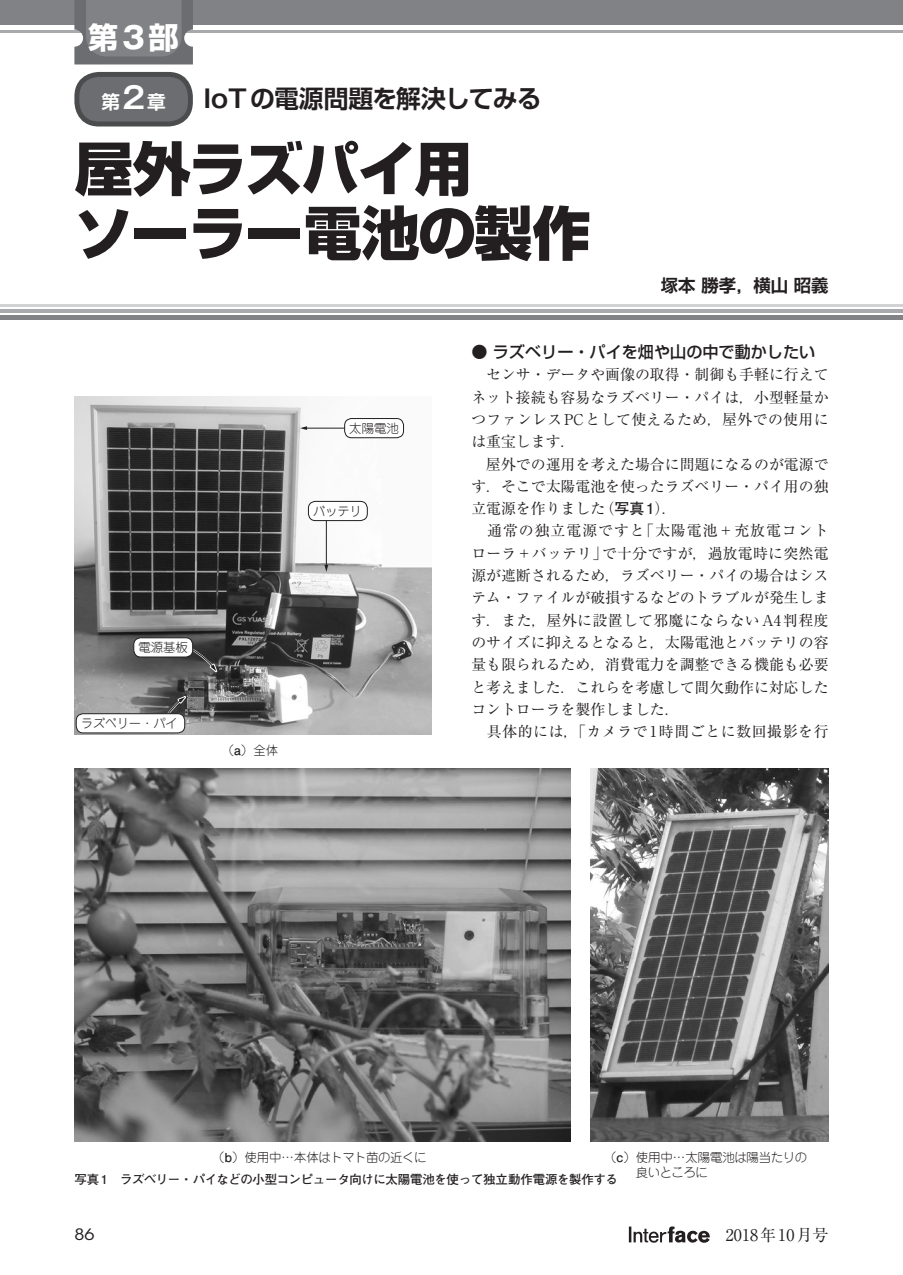
<style>
.page{position:relative;width:903px;height:1275px;background:#fff}
.page>*{position:absolute;margin:0;border:0;box-sizing:border-box;transform-origin:0 0}
.t1{font:800 58.27px/64.6px "Shin Go Pro";letter-spacing:-.035em;color:#231f20}
.t2{font:700 29.93px "Shin Go Pro";color:#fff}
.t3{font:700 24.85px "Shin Go Pro De";letter-spacing:-.035em;color:#231f20}
.t4{font:700 18.55px "Shin Go Pro De";color:#fff}
.t5{font:700 17.32px "Shin Go Pro De";color:#231f20}
.t6{font:500 16.1px "Shin Go Pro";color:#231f20}
.t7{font:16.1px "Ryumin Pro";color:#231f20}
.t8{font:15.58px "ITC Avant Garde Std";color:#231f20;scale:1.11 1}
.t9{font:14.88px/22.4px "Ryumin Pro";color:#231f20}
.t10{font:300 12.42px/14.9px "Jun 101 Pro";letter-spacing:-.035em;color:#231f20}
.t11{font:700 12.42px "Futo Go B101 Pro";letter-spacing:-.035em;color:#231f20}
.s1{font-family:"Gothic MB101 Pro"}
.s2{font-family:"Gothic MB101 Pro De";font-size:29.75px}
.s3{font-family:"Gothic MB101 Pro De"}
.s4{font-family:"Futo Go B101 Pro";font-weight:700}
</style>
<div class="page">
<svg style="left:629px;top:1226px;width:81px;height:17px"></svg>
<hr style="left:0;top:309px;width:903px;height:4px;background:#a8a9ad">
<div style="left:0;top:315px;width:903px;height:5px;background:#808285"></div>
<hr style="left:0;top:304px;width:903px;height:2px;background:#d1d2d4">
<div style="left:0;top:0;width:903px;height:25px;background:#808285"></div>
<hr style="left:0;top:30px;width:903px;height:2px;background:#a8a9ad">
<img style="left:74px;top:397px;width:358px;height:337px">
<hr style="left:304px;top:428px;width:67px;height:1px;background:#231f20">
<svg style="left:300px;top:426px;width:7px;height:4px"></svg>
<div style="left:345px;top:419px;width:58px;height:19px;background:#fff;border-radius:7px"></div>
<div style="left:344px;top:418px;width:60px;height:20px;border:1px solid #231f20;border-radius:7px"></div>
<hr style="left:326px;top:501px;width:1px;height:67px;background:#231f20">
<svg style="left:324px;top:565px;width:4px;height:7px"></svg>
<div style="left:308px;top:501px;width:59px;height:20px;background:#fff;border-radius:7px"></div>
<div style="left:308px;top:501px;width:60px;height:20px;border:1px solid #231f20;border-radius:7px"></div>
<svg style="left:168px;top:637px;width:53px;height:40px"></svg>
<div style="left:134px;top:638px;width:59px;height:19px;background:#fff;border-radius:7px"></div>
<div style="left:133px;top:637px;width:60px;height:20px;border:1px solid #231f20;border-radius:7px"></div>
<svg style="left:156px;top:692px;width:35px;height:41px"></svg>
<div style="left:76px;top:714px;width:109px;height:19px;background:#fff;border-radius:7px"></div>
<div style="left:76px;top:713px;width:109px;height:20px;border:1px solid #231f20;border-radius:7px"></div>
<img style="left:74px;top:769px;width:496px;height:372px">
<img style="left:590px;top:769px;width:238px;height:372px">
<svg style="left:74px;top:0;width:119px;height:64px"></svg>
<div style="left:77px;top:74px;width:113px;height:50px;background:#6c6d70;border-radius:22px"></div>
<div style="left:74px;top:72px;width:119px;height:54px;border:5px solid #4b4c4d;border-radius:22px"></div>
<h2 class="t2" style="left:88px;top:14px;width:92px">第<span class="s1">3</span>部</h2>
<p class="t4" style="left:101px;top:87px;width:66px">第<span class="s2">2</span>章</p>
<h3 class="t3" style="left:203px;top:78px;width:340px"><span class="s3">IoT</span>の電源問題を解決してみる</h3>
<h1 class="t1" style="left:74px;top:130px;width:518px">屋外ラズパイ用<br>ソーラー電池の製作</h1>
<p class="t5" style="left:661px;top:271px;width:169px">塚本 勝孝，横山 昭義</p>
<p class="t10" style="left:349px;top:419px;width:51px">太陽電池</p>
<p class="t10" style="left:313px;top:502px;width:50px">バッテリ</p>
<p class="t10" style="left:138px;top:638px;width:51px">電源基板</p>
<p class="t10" style="left:81px;top:714px;width:98px">ラズベリー・パイ</p>
<p class="t10" style="left:222px;top:741px;width:58px">（<span class="s4">a</span>）全体</p>
<p class="t6" style="left:471px;top:338px;width:345px">● ラズベリー・パイを畑や山の中で動かしたい</p>
<p class="t9" style="left:471px;top:362px;width:359px">　センサ・データや画像の取得・制御も手軽に行えてネット接続も容易なラズベリー・パイは，小型軽量かつファンレスPCとして使えるため，屋外での使用には重宝します．<br>　屋外での運用を考えた場合に問題になるのが電源です．そこで太陽電池を使ったラズベリー・パイ用の独立電源を作りました（<span class="s4">写真1</span>）．<br>　通常の独立電源ですと「太陽電池＋充放電コントローラ＋バッテリ」で十分ですが，過放電時に突然電源が遮断されるため，ラズベリー・パイの場合はシステム・ファイルが破損するなどのトラブルが発生します．また，屋外に設置して邪魔にならないA4判程度のサイズに抑えるとなると，太陽電池とバッテリの容量も限られるため，消費電力を調整できる機能も必要と考えました．これらを考慮して間欠動作に対応したコントローラを製作しました．<br>　具体的には，「カメラで1時間ごとに数回撮影を行</p>
<p class="t10" style="left:212px;top:1148px;width:216px">（<span class="s4">b</span>）使用中…本体はトマト苗の近くに</p>
<p class="t10" style="left:636px;top:1148px;width:173px;text-indent:-32px">（<span class="s4">c</span>）使用中…太陽電池は陽当たりの良いところに</p>
<p class="t11" style="left:74px;top:1169px;width:545px">写真 1　ラズベリー・パイなどの小型コンピュータ向けに太陽電池を使って独立動作電源を製作する</p>
<p class="t8" style="left:74px;top:1225px;width:20px">86</p>
<p class="t7" style="left:710px;top:1222px;width:120px">　2018年10月号</p>
</div>
